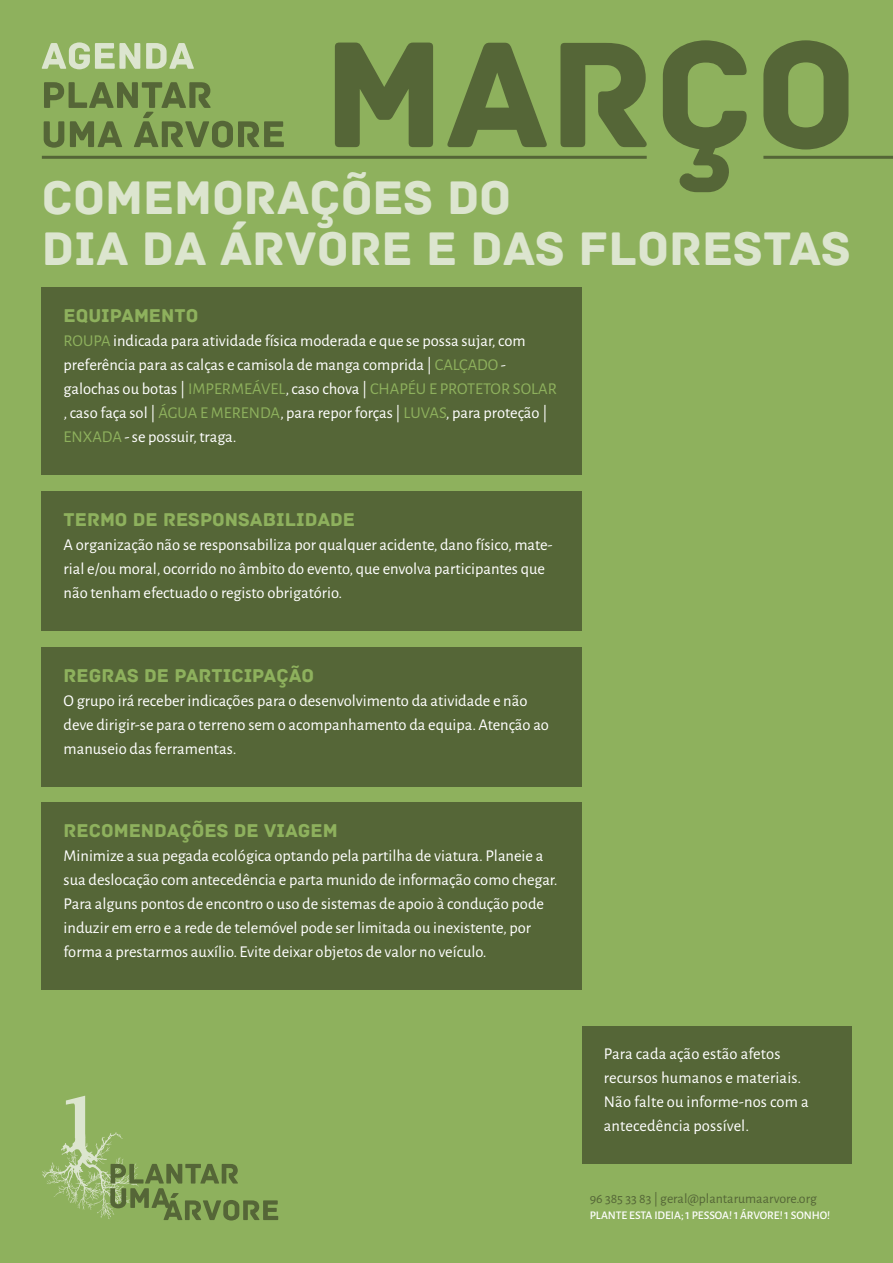
<style>
.page{position:relative;width:893px;height:1263px;background:#8eb15d}
.page>*{position:absolute;margin:0;border:0;box-sizing:border-box;transform-origin:0 0}
.t1{font:49.5px/51px "Archive";color:#dce5cf}
.t2{font:19.5px "Archive";color:#8eb15d}
.t3{font:16.5px/24px "Alegreya Sans";color:#fff}
.t4{font:13.88px "Alegreya Sans";color:#556637}
.t5{font:500 11.7px "Alegreya Sans";color:#fff}
.s1{color:#8eb15d}
</style>
<div class="page">
<div style="left:42px;top:802px;width:540px;height:188px;background:#556637"></div>
<div style="left:42px;top:491px;width:540px;height:140px;background:#556637"></div>
<svg style="left:42px;top:42px;width:98px;height:27px"></svg>
<svg style="left:146px;top:43px;width:48px;height:26px"></svg>
<svg style="left:44px;top:82px;width:240px;height:66px"></svg>
<svg style="left:335px;top:43px;width:98px;height:104px"></svg>
<svg style="left:447px;top:43px;width:100px;height:104px"></svg>
<svg style="left:560px;top:43px;width:87px;height:104px"></svg>
<svg style="left:663px;top:40px;width:84px;height:152px"></svg>
<svg style="left:763px;top:40px;width:85px;height:109px"></svg>
<hr style="left:42px;top:156px;width:605px;height:3px;background:#556637">
<hr style="left:763px;top:156px;width:130px;height:3px;background:#556637">
<svg style="left:42px;top:1096px;width:236px;height:124px"></svg>
<div style="left:42px;top:288px;width:540px;height:187px;background:#556637"></div>
<div style="left:582px;top:1026px;width:269px;height:138px;background:#556637"></div>
<div style="left:42px;top:647px;width:540px;height:139px;background:#556637"></div>
<h1 class="t1" style="left:42px;top:172px;width:811px">COMEMORAÇÕES DO<br>DIA DA ÁRVORE E DAS FLORESTAS</h1>
<p class="t2" style="left:64px;top:304px;width:136px">EQUIPAMENTO</p>
<p class="t3" style="left:64px;top:328px;width:495px"><span class="s1">ROUPA</span> indicada para atividade física moderada e que se possa sujar, com preferência para as calças e camisola de manga comprida | <span class="s1">CALÇADO&shy;</span>galochas ou botas | <span class="s1">IMPERMEÁVEL</span>, caso chova | <span class="s1">CHAPÉU E PROTETOR SOLAR </span>, caso faça sol | <span class="s1">ÁGUA E MERENDA</span>, para repor forças | <span class="s1">LUVAS</span>, para proteção | <span class="s1">ENXADA</span> - se possuir, traga.</p>
<p class="t2" style="left:64px;top:508px;width:293px">TERMO DE RESPONSABILIDADE</p>
<p class="t3" style="left:64px;top:532px;width:491px">A organização não se responsabiliza por qualquer acidente, dano físico, mate&shy;rial e/ou moral, ocorrido no âmbito do evento, que envolva participantes que não tenham efectuado o registo obrigatório.</p>
<p class="t2" style="left:64px;top:664px;width:252px">REGRAS DE PARTICIPAÇÃO</p>
<p class="t3" style="left:64px;top:687px;width:487px">O grupo irá receber indicações para o desenvolvimento da atividade e não deve dirigir-se para o terreno sem o acompanhamento da equipa. Atenção ao manuseio das ferramentas.</p>
<p class="t2" style="left:64px;top:819px;width:276px">RECOMENDAÇÕES DE VIAGEM</p>
<p class="t3" style="left:64px;top:843px;width:496px">Minimize a sua pegada ecológica optando pela partilha de viatura. Planeie a sua deslocação com antecedência e parta munido de informação como chegar.<br>Para alguns pontos de encontro o uso de sistemas de apoio à condução pode induzir em erro e a rede de telemóvel pode ser limitada ou inexistente, por forma a prestarmos auxílio. Evite deixar objetos de valor no veículo.</p>
<p class="t3" style="left:604px;top:1041px;width:206px">Para cada ação estão afetos recursos humanos e materiais.<br>Não falte ou informe-nos com a antecedência possível.</p>
<p class="t4" style="left:590px;top:1189px;width:229px">96 385 33 83 | geral@plantarumaarvore.org</p>
<p class="t5" style="left:590px;top:1207px;width:242px">PLANTE ESTA IDEIA; 1 PESSOA! 1 ÁRVORE! 1 SONHO!</p>
</div>
